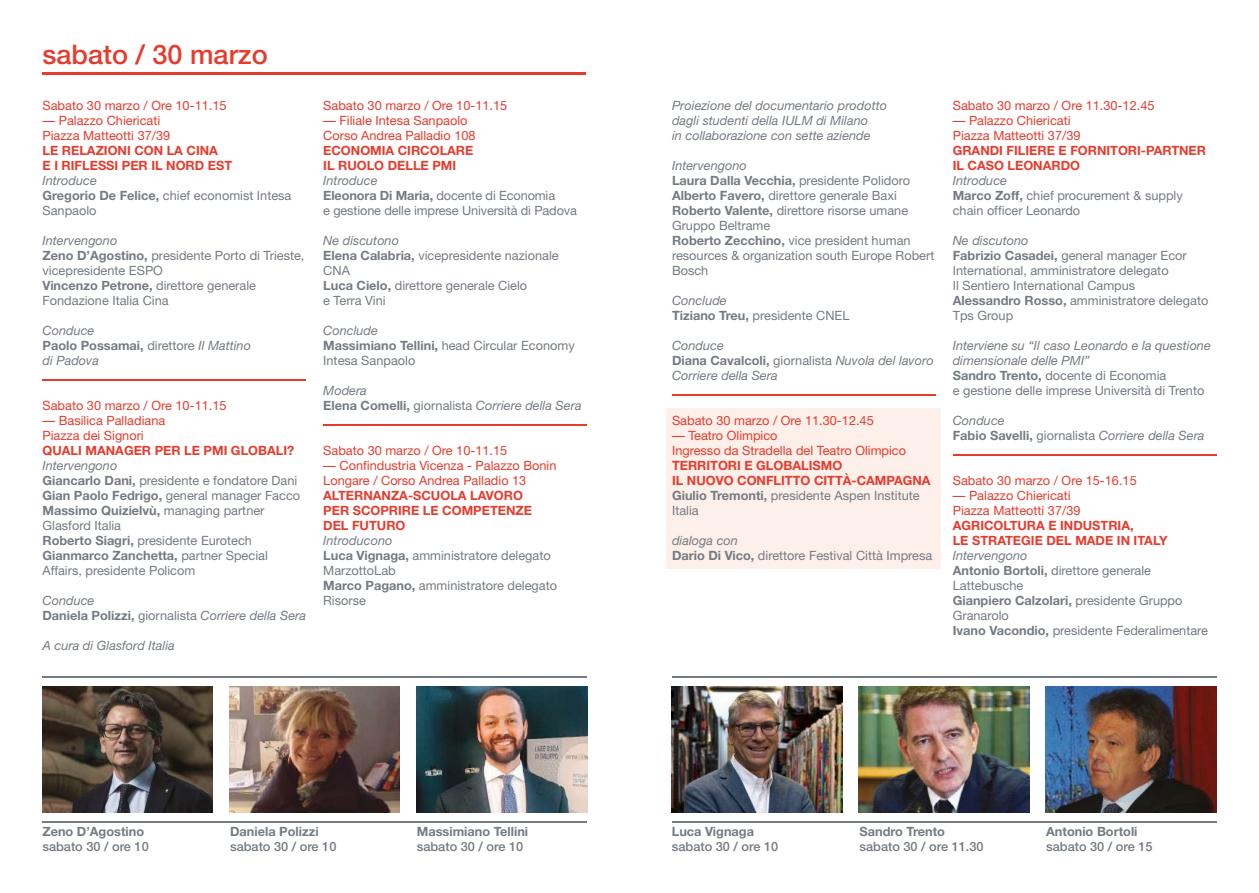
<style>
.page{position:relative;width:1259px;height:893px;background:#fff}
.page>*{position:absolute;margin:0;border:0;box-sizing:border-box;transform-origin:0 0}
.t1{font:500 27px "Helvetica Neue";color:#e63c2e}
.t2{font:12.75px/15px "Helvetica Neue";color:#757b83}
.t3{font:italic 12.75px/15px "Helvetica Neue";color:#757b83}
.t4{font:12.75px/15px "Helvetica Neue";color:#e63c2e}
.t5{font:700 12.75px/15px "Helvetica Neue";color:#e63c2e}
.t6{font:500 12.75px "Helvetica Neue";color:#757b83}
.t7{font:700 12.75px "Helvetica Neue";color:#757b83}
.s1{font-style:italic}
.s2{font-weight:700}
.s3{font-weight:700;font-style:normal}
.s4{font-style:normal}
.s5{color:#757b83}
.s6{font-weight:400;color:#757b83}
</style>
<div class="page">
<hr style="left:43px;top:676px;width:544px;height:2px;background:#757b83">
<hr style="left:672px;top:676px;width:544px;height:2px;background:#757b83">
<hr style="left:43px;top:821px;width:544px;height:2px;background:#757b83">
<hr style="left:672px;top:821px;width:544px;height:2px;background:#757b83">
<hr style="left:43px;top:379px;width:263px;height:1px;background:#e63c2e">
<hr style="left:323px;top:424px;width:264px;height:1px;background:#e63c2e">
<hr style="left:43px;top:72px;width:543px;height:3px;background:#e63c2e">
<img style="left:42px;top:687px;width:170px;height:125px">
<img style="left:229px;top:687px;width:171px;height:125px">
<img style="left:416px;top:687px;width:171px;height:125px">
<div style="left:666px;top:409px;width:275px;height:160px;background:#fdefe9"></div>
<hr style="left:672px;top:394px;width:263px;height:1px;background:#e63c2e">
<hr style="left:952px;top:454px;width:264px;height:1px;background:#e63c2e">
<img style="left:1045px;top:687px;width:171px;height:125px">
<img style="left:858px;top:687px;width:171px;height:125px">
<img style="left:672px;top:687px;width:170px;height:125px">
<h1 class="t1" style="left:43px;top:38px;width:227px">sabato / 30 marzo</h1>
<p class="t4" style="left:43px;top:98px;width:185px">Sabato 30 marzo / Ore 10-11.15</p>
<p class="t4" style="left:43px;top:113px;width:129px">— Palazzo Chiericati<br>Piazza Matteotti 37/39</p>
<p class="t5" style="left:43px;top:143px;width:191px">LE RELAZIONI CON LA CINA<br>E I RIFLESSI PER IL NORD EST</p>
<p class="t2" style="left:43px;top:173px;width:250px"><span class="s1">Introduce<br></span><span class="s2">Gregorio De Felice,</span> chief economist Intesa<br>Sanpaolo</p>
<p class="t2" style="left:43px;top:233px;width:263px"><span class="s1">Intervengono<br></span><span class="s2">Zeno D’Agostino,</span> presidente Porto di Trieste, vicepresidente ESPO<br><span class="s2">Vincenzo Petrone,</span> direttore generale<br>Fondazione Italia Cina</p>
<p class="t3" style="left:43px;top:323px;width:210px">Conduce<br><span class="s3">Paolo Possamai,</span> <span class="s4">direttore</span> Il Mattino di Padova</p>
<p class="t4" style="left:43px;top:398px;width:185px">Sabato 30 marzo / Ore 10-11.15</p>
<p class="t4" style="left:43px;top:413px;width:124px">— Basilica Palladiana<br>Piazza dei Signori</p>
<p class="t5" style="left:43px;top:443px;width:253px">QUALI MANAGER PER LE PMI GLOBALI?</p>
<p class="t2" style="left:43px;top:458px;width:259px"><span class="s1">Intervengono<br></span><span class="s2">Giancarlo Dani,</span> presidente e fondatore Dani<br><span class="s2">Gian Paolo Fedrigo,</span> general manager Facco<br><span class="s2">Massimo Quizielvù,</span> managing partner<br>Glasford Italia<br><span class="s2">Roberto Siagri,</span> presidente Eurotech<br><span class="s2">Gianmarco Zanchetta,</span> partner Special<br>Affairs, presidente Policom</p>
<p class="t3" style="left:43px;top:593px;width:265px">Conduce<br><span class="s3">Daniela Polizzi,</span> <span class="s4">giornalista</span> Corriere della Sera</p>
<p class="t3" style="left:43px;top:638px;width:134px">A cura di Glasford Italia</p>
<p class="t4" style="left:323px;top:98px;width:185px">Sabato 30 marzo / Ore 10-11.15</p>
<p class="t4" style="left:323px;top:113px;width:154px">— Filiale Intesa Sanpaolo<br>Corso Andrea Palladio 108</p>
<p class="t5" style="left:323px;top:143px;width:152px">ECONOMIA CIRCOLARE<br>IL RUOLO DELLE PMI</p>
<p class="t2" style="left:323px;top:173px;width:255px"><span class="s1">Introduce<br></span><span class="s2">Eleonora Di Maria,</span> docente di Economia<br>e gestione delle imprese Università di Padova</p>
<p class="t2" style="left:323px;top:233px;width:237px"><span class="s1">Ne discutono<br></span><span class="s2">Elena Calabria,</span> vicepresidente nazionale<br>CNA<br><span class="s2">Luca Cielo,</span> direttore generale Cielo<br>e Terra Vini</p>
<p class="t2" style="left:323px;top:323px;width:253px"><span class="s1">Conclude<br></span><span class="s2">Massimiano Tellini,</span> head Circular Economy<br>Intesa Sanpaolo</p>
<p class="t3" style="left:323px;top:383px;width:260px">Modera<br><span class="s3">Elena Comelli,</span> <span class="s4">giornalista</span> Corriere della Sera</p>
<p class="t4" style="left:323px;top:443px;width:185px">Sabato 30 marzo / Ore 10-11.15</p>
<p class="t4" style="left:323px;top:458px;width:235px">— Confindustria Vicenza - Palazzo Bonin<br>Longare / Corso Andrea Palladio 13</p>
<p class="t5" style="left:323px;top:488px;width:210px">ALTERNANZA-SCUOLA LAVORO<br>PER SCOPRIRE LE COMPETENZE<br>DEL FUTURO</p>
<p class="t2" style="left:323px;top:533px;width:235px"><span class="s1">Introducono<br></span><span class="s2">Luca Vignaga,</span> amministratore delegato<br>MarzottoLab<br><span class="s2">Marco Pagano,</span> amministratore delegato<br>Risorse</p>
<p class="t3" style="left:672px;top:98px;width:217px">Proiezione del documentario prodotto dagli studenti della IULM di Milano<br>in collaborazione con sette aziende</p>
<p class="t2" style="left:672px;top:158px;width:264px"><span class="s1">Intervengono<br></span><span class="s2">Laura Dalla Vecchia,</span> presidente Polidoro<br><span class="s2">Alberto Favero,</span> direttore generale Baxi<br><span class="s2">Roberto Valente,</span> direttore risorse umane<br>Gruppo Beltrame<br><span class="s2">Roberto Zecchino,</span> vice president human resources &amp; organization south Europe Robert<br>Bosch</p>
<p class="t2" style="left:672px;top:293px;width:179px"><span class="s1">Conclude<br></span><span class="s2">Tiziano Treu,</span> presidente CNEL</p>
<p class="t3" style="left:672px;top:338px;width:263px">Conduce<br><span class="s3">Diana Cavalcoli,</span> <span class="s4">giornalista</span> Nuvola del lavoro<br>Corriere della Sera</p>
<p class="t4" style="left:672px;top:413px;width:203px">Sabato 30 marzo / Ore 11.30-12.45</p>
<p class="t4" style="left:672px;top:428px;width:236px">— Teatro Olimpico<br>Ingresso da Stradella del Teatro Olimpico</p>
<p class="t5" style="left:672px;top:458px;width:260px">TERRITORI E GLOBALISMO<br>IL NUOVO CONFLITTO CITTÀ-CAMPAGNA<br><span class="s5">Giulio Tremonti,</span> <span class="s6">presidente Aspen Institute<br>Italia</span></p>
<p class="t2" style="left:672px;top:533px;width:262px"><span class="s1">dialoga con<br></span><span class="s2">Dario Di Vico,</span> direttore Festival Città Impresa</p>
<p class="t4" style="left:952px;top:98px;width:203px">Sabato 30 marzo / Ore 11.30-12.45</p>
<p class="t4" style="left:952px;top:113px;width:129px">— Palazzo Chiericati<br>Piazza Matteotti 37/39</p>
<p class="t5" style="left:952px;top:143px;width:255px">GRANDI FILIERE E FORNITORI-PARTNER<br>IL CASO LEONARDO</p>
<p class="t2" style="left:952px;top:173px;width:232px"><span class="s1">Introduce<br></span><span class="s2">Marco Zoff,</span> chief procurement &amp; supply chain officer Leonardo</p>
<p class="t2" style="left:952px;top:233px;width:257px"><span class="s1">Ne discutono<br></span><span class="s2">Fabrizio Casadei,</span> general manager Ecor<br>International, amministratore delegato<br>Il Sentiero International Campus<br><span class="s2">Alessandro Rosso,</span> amministratore delegato<br>Tps Group</p>
<p class="t3" style="left:952px;top:338px;width:260px">Interviene su “Il caso Leonardo e la questione dimensionale delle PMI”<br><span class="s3">Sandro Trento,</span> <span class="s4">docente di Economia<br>e gestione delle imprese Università di Trento</span></p>
<p class="t3" style="left:952px;top:413px;width:253px">Conduce<br><span class="s3">Fabio Savelli,</span> <span class="s4">giornalista</span> Corriere della Sera</p>
<p class="t4" style="left:952px;top:473px;width:185px">Sabato 30 marzo / Ore 15-16.15</p>
<p class="t4" style="left:952px;top:488px;width:129px">— Palazzo Chiericati<br>Piazza Matteotti 37/39</p>
<p class="t5" style="left:952px;top:518px;width:216px">AGRICOLTURA E INDUSTRIA,<br>LE STRATEGIE DEL MADE IN ITALY</p>
<p class="t2" style="left:952px;top:548px;width:257px"><span class="s1">Intervengono<br></span><span class="s2">Antonio Bortoli,</span> direttore generale<br>Lattebusche<br><span class="s2">Gianpiero Calzolari,</span> presidente Gruppo<br>Granarolo<br><span class="s2">Ivano Vacondio,</span> presidente Federalimentare</p>
<p class="t7" style="left:42px;top:824px;width:103px">Zeno D’Agostino</p>
<p class="t6" style="left:42px;top:839px;width:108px">sabato 30 / ore 10</p>
<p class="t7" style="left:230px;top:824px;width:90px">Daniela Polizzi</p>
<p class="t6" style="left:230px;top:839px;width:108px">sabato 30 / ore 10</p>
<p class="t7" style="left:417px;top:824px;width:113px">Massimiano Tellini</p>
<p class="t6" style="left:417px;top:839px;width:108px">sabato 30 / ore 10</p>
<p class="t7" style="left:672px;top:824px;width:84px">Luca Vignaga</p>
<p class="t6" style="left:672px;top:839px;width:108px">sabato 30 / ore 10</p>
<p class="t7" style="left:859px;top:824px;width:87px">Sandro Trento</p>
<p class="t6" style="left:859px;top:839px;width:126px">sabato 30 / ore 11.30</p>
<p class="t7" style="left:1046px;top:824px;width:93px">Antonio Bortoli</p>
<p class="t6" style="left:1046px;top:839px;width:108px">sabato 30 / ore 15</p>
</div>
